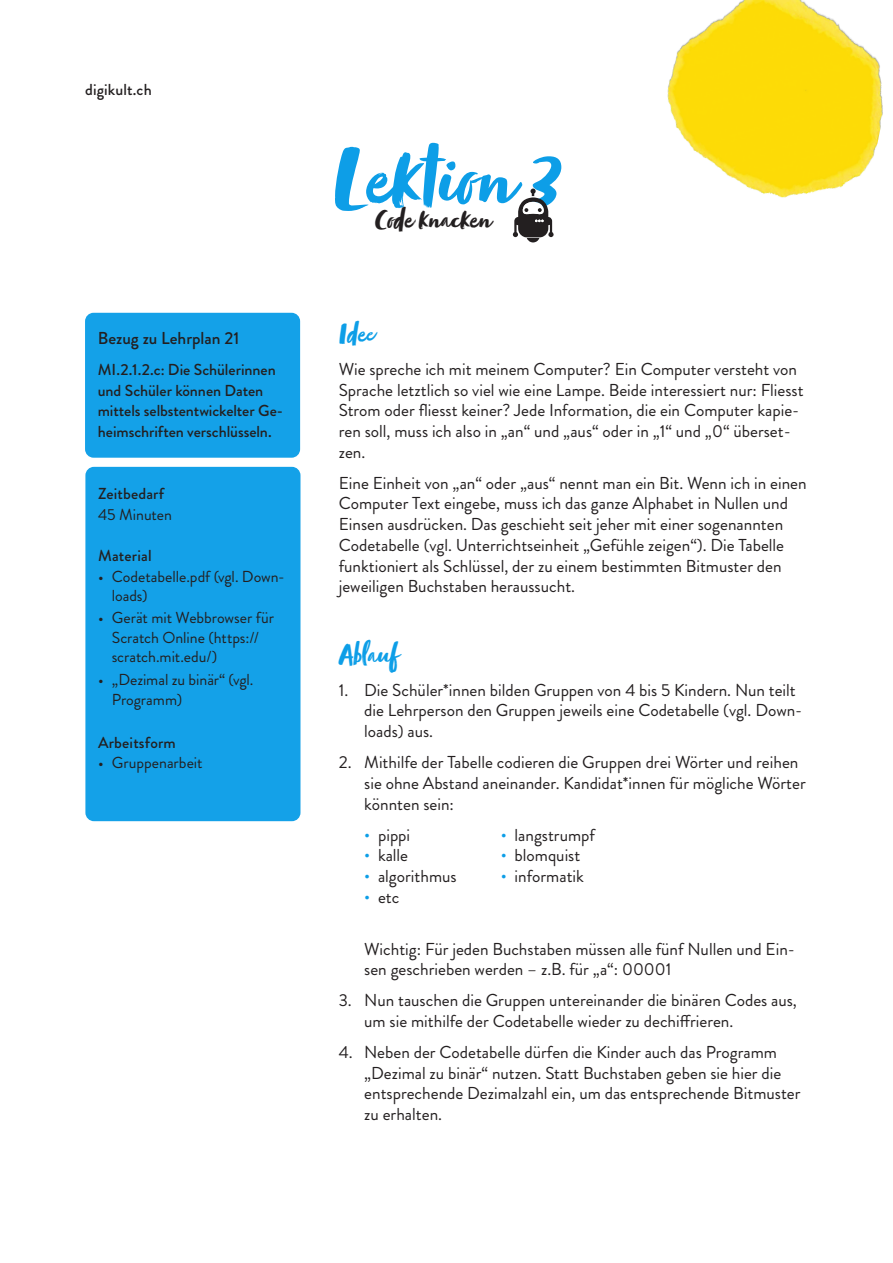
<style>
.page{position:relative;width:893px;height:1263px;background:#fff}
.page>*{position:absolute;margin:0;border:0;box-sizing:border-box;transform-origin:0 0}
.t1{font:90px "Zooja Pro";color:#0d9ee7}
.t2{font:30px "Zooja Pro";color:#231f20}
.t3{font:30px "Zooja Pro";color:#0d9ee7}
.t4{font:17.25px/20.7px "Brandon Grotesque";color:#231f20}
.t5{font:500 17.25px "Brandon Grotesque";color:#231f20}
.t6{font:15.9px/19.5px "Brandon Grotesque";letter-spacing:-.005em;color:#231f20}
.t7{font:500 15.9px/20.7px "Brandon Grotesque";color:#231f20}
.s1{color:#0d9ee7}
</style>
<div class="page">
<svg style="left:513px;top:189px;width:41px;height:53px"></svg>
<img style="left:667px;top:0;width:216px;height:198px">
<div style="left:85px;top:313px;width:215px;height:145px;background:#14a1e8;border-radius:9px"></div>
<div style="left:85px;top:467px;width:215px;height:354px;background:#14a1e8;border-radius:9px"></div>
<p class="t7" style="left:85px;top:80px;width:68px">digikult.ch</p>
<p class="t5" style="left:98px;top:326px;width:143px">Bezug zu Lehrplan 21</p>
<p class="t7" style="left:98px;top:359px;width:187px">MI.2.1.2.c: Die Schülerinnen und Schüler können Daten mittels selbstentwickelter Ge&shy;heimschriften verschlüsseln.</p>
<p class="t7" style="left:98px;top:483px;width:67px">Zeitbedarf</p>
<p class="t6" style="left:98px;top:505px;width:75px">45 Minuten</p>
<p class="t7" style="left:98px;top:546px;width:55px">Material</p>
<p class="t6" style="left:112px;top:567px;width:175px;text-indent:-14px">• Codetabelle.pdf (vgl. Down&shy;loads)</p>
<p class="t6" style="left:112px;top:608px;width:164px;text-indent:-13px">• Gerät mit Webbrowser für<br>Scratch Online (https:// scratch.mit.edu/)</p>
<p class="t6" style="left:112px;top:670px;width:143px;text-indent:-13px">• „Dezimal zu binär“ (vgl.<br>Programm)</p>
<p class="t7" style="left:98px;top:732px;width:79px">Arbeitsform</p>
<p class="t6" style="left:98px;top:753px;width:106px">• Gruppenarbeit</p>
<h1 class="t1" style="left:332px;top:125px;width:230px">Lektion 3</h1>
<h2 class="t2" style="left:375px;top:201px;width:117px">Code knacken</h2>
<h2 class="t3" style="left:339px;top:315px;width:36px">Idee</h2>
<p class="t4" style="left:339px;top:359px;width:466px">Wie spreche ich mit meinem Computer? Ein Computer versteht von Sprache letztlich so viel wie eine Lampe. Beide interessiert nur: Fliesst Strom oder fliesst keiner? Jede Information, die ein Computer kapie&shy;ren soll, muss ich also in „an“ und „aus“ oder in „1“ und „0“ überset&shy;zen.</p>
<p class="t4" style="left:339px;top:473px;width:469px">Eine Einheit von „an“ oder „aus“ nennt man ein Bit. Wenn ich in einen Computer Text eingebe, muss ich das ganze Alphabet in Nullen und Einsen ausdrücken. Das geschieht seit jeher mit einer sogenannten Codetabelle (vgl. Unterrichtseinheit „Gefühle zeigen“). Die Tabelle funktioniert als Schlüssel, der zu einem bestimmten Bitmuster den jeweiligen Buchstaben heraussucht.</p>
<h2 class="t3" style="left:339px;top:636px;width:60px">Ablauf</h2>
<p class="t4" style="left:364px;top:680px;width:440px;text-indent:-26px">1. Die Schüler*innen bilden Gruppen von 4 bis 5 Kindern. Nun teilt die Lehrperson den Gruppen jeweils eine Codetabelle (vgl. Down&shy;loads) aus.</p>
<p class="t4" style="left:364px;top:752px;width:443px;text-indent:-26px">2. Mithilfe der Tabelle codieren die Gruppen drei Wörter und reihen sie ohne Abstand aneinander. Kandidat*innen für mögliche Wörter könnten sein:</p>
<p class="t4" style="left:364px;top:825px;width:47px"><span class="s1">•</span> pippi</p>
<p class="t4" style="left:501px;top:825px;width:96px"><span class="s1">•</span> langstrumpf</p>
<p class="t4" style="left:364px;top:845px;width:45px"><span class="s1">•</span> kalle</p>
<p class="t4" style="left:501px;top:845px;width:81px"><span class="s1">•</span> blomquist</p>
<p class="t4" style="left:364px;top:866px;width:94px"><span class="s1">•</span> algorithmus</p>
<p class="t4" style="left:501px;top:866px;width:85px"><span class="s1">•</span> informatik</p>
<p class="t4" style="left:364px;top:887px;width:37px"><span class="s1">•</span> etc</p>
<p class="t4" style="left:364px;top:938px;width:432px">Wichtig: Für jeden Buchstaben müssen alle fünf Nullen und Ein&shy;sen geschrieben werden – z.B. für „a“: 00001</p>
<p class="t4" style="left:364px;top:990px;width:434px;text-indent:-26px">3. Nun tauschen die Gruppen untereinander die binären Codes aus, um sie mithilfe der Codetabelle wieder zu dechiffrieren.</p>
<p class="t4" style="left:364px;top:1042px;width:438px;text-indent:-26px">4. Neben der Codetabelle dürfen die Kinder auch das Programm „Dezimal zu binär“ nutzen. Statt Buchstaben geben sie hier die entsprechende Dezimalzahl ein, um das entsprechende Bitmuster zu erhalten.</p>
</div>
